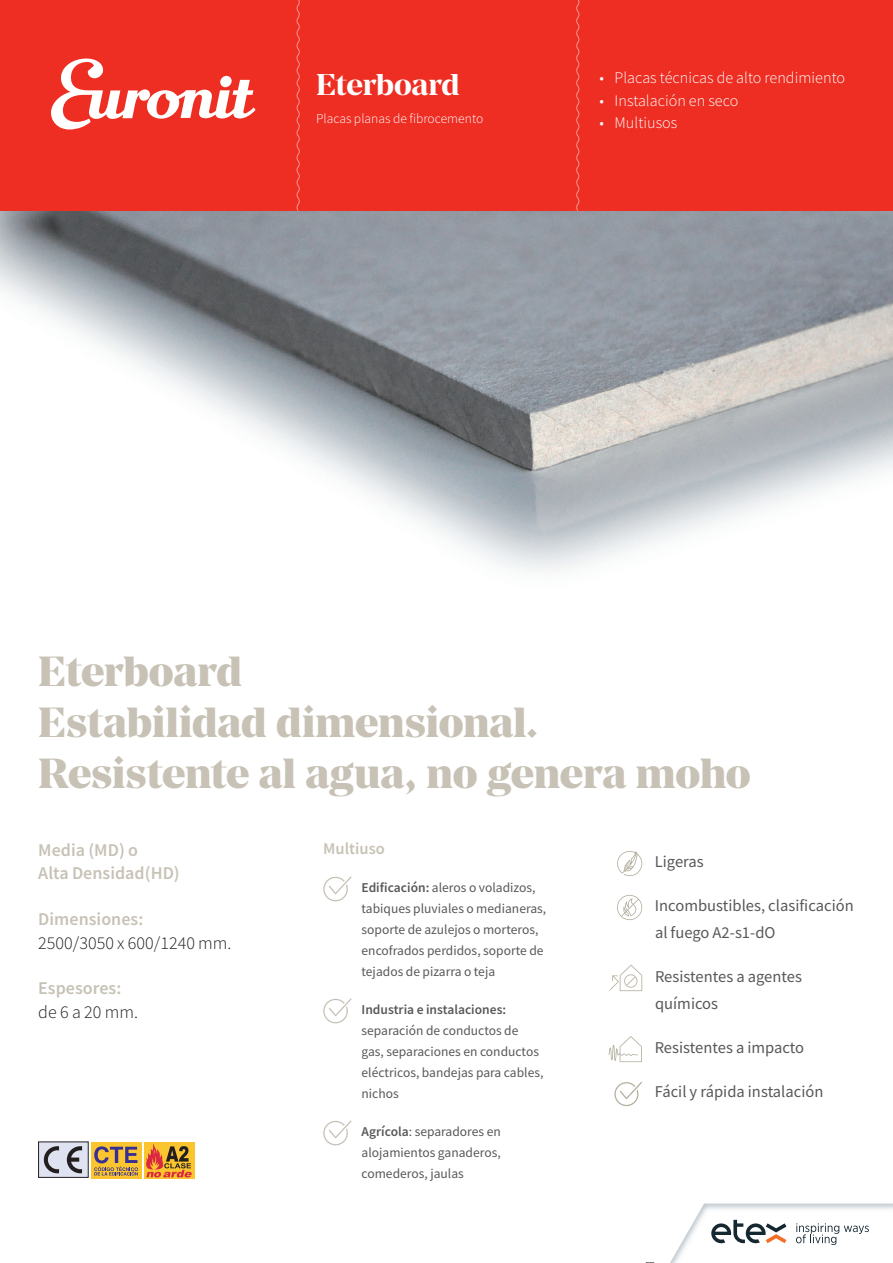
<style>
.page{position:relative;width:893px;height:1263px;background:#fff}
.page>*{position:absolute;margin:0;border:0;box-sizing:border-box;transform-origin:0 0}
.t1{font:800 42px/51px "Manier";letter-spacing:-.005em;color:#c7c2b5}
.t2{font:700 30px "Manier";letter-spacing:-.005em;color:#fff}
.t3{font:600 18px/24px "Source Sans Pro";color:#c7c2b5}
.t4{font:300 18px "Source Sans Pro";color:#231f20}
.t5{font:16.5px/27px "Source Sans Pro";color:#57585a}
.t6{font:600 16.5px "Source Sans Pro";color:#c7c2b5}
.t7{font:300 16.05px "Source Sans Pro";color:#fff}
.t8{font:13.5px/21px "Source Sans Pro";color:#57585a}
.t9{font:300 13.5px "Source Sans Pro";color:#fff}
.t10{font:600 13.5px "Source Sans Pro";color:#57585a}
.s1{font-weight:600}
</style>
<div class="page">
<svg style="left:323px;top:876px;width:29px;height:25px"></svg>
<svg style="left:323px;top:998px;width:29px;height:25px"></svg>
<svg style="left:323px;top:1120px;width:29px;height:25px"></svg>
<svg style="left:617px;top:851px;width:25px;height:25px"></svg>
<svg style="left:617px;top:895px;width:25px;height:25px"></svg>
<svg style="left:609px;top:965px;width:33px;height:26px"></svg>
<svg style="left:608px;top:1036px;width:34px;height:26px"></svg>
<svg style="left:614px;top:1082px;width:28px;height:24px"></svg>
<div style="left:39px;top:1142px;width:49px;height:35px;background:#dfe2f1"></div>
<div style="left:38px;top:1141px;width:51px;height:37px;border:1px solid #231f20"></div>
<svg style="left:67px;top:1146px;width:15px;height:27px"></svg>
<svg style="left:44px;top:1146px;width:15px;height:27px"></svg>
<div style="left:91px;top:1142px;width:50px;height:36px;background:#fbc530"></div>
<svg style="left:94px;top:1146px;width:44px;height:29px"></svg>
<div style="left:144px;top:1142px;width:50px;height:36px;background:#fbc530"></div>
<svg style="left:146px;top:1143px;width:46px;height:34px"></svg>
<img style="left:0;top:210px;width:893px;height:362px">
<svg style="left:670px;top:1203px;width:223px;height:60px"></svg>
<div style="left:0;top:0;width:893px;height:210px;background:#ee2e22"></div>
<svg style="left:296px;top:0;width:5px;height:212px"></svg>
<svg style="left:575px;top:0;width:5px;height:212px"></svg>
<svg style="left:51px;top:59px;width:205px;height:70px"></svg>
<h2 class="t2" style="left:316px;top:67px;width:145px">Eterboard</h2>
<p class="t9" style="left:316px;top:111px;width:169px">Placas planas de fibrocemento</p>
<p class="t7" style="left:600px;top:68px;width:247px">• Placas técnicas de alto rendimiento</p>
<p class="t7" style="left:600px;top:91px;width:140px">• Instalación en seco</p>
<p class="t7" style="left:600px;top:113px;width:79px">• Multiusos</p>
<h1 class="t1" style="left:38px;top:646px;width:714px">Eterboard<br>Estabilidad dimensional.<br>Resistente al agua, no genera moho</h1>
<h3 class="t3" style="left:38px;top:837px;width:143px">Media (MD) o<br>Alta Densidad(HD)</h3>
<h3 class="t3" style="left:38px;top:906px;width:107px">Dimensiones:</h3>
<h3 class="t4" style="left:38px;top:932px;width:195px">2500/3050 x 600/1240 mm.</h3>
<h3 class="t3" style="left:38px;top:976px;width:85px">Espesores:</h3>
<h3 class="t4" style="left:38px;top:1001px;width:101px">de 6 a 20 mm.</h3>
<p class="t6" style="left:323px;top:838px;width:63px">Multiuso</p>
<p class="t8" style="left:361px;top:877px;width:186px"><span class="s1">Edificación:</span> aleros o voladizos, tabiques pluviales o medianeras, soporte de azulejos o morteros, encofrados perdidos, soporte de tejados de pizarra o teja</p>
<p class="t10" style="left:361px;top:1001px;width:146px">Industria e instalaciones:</p>
<p class="t8" style="left:361px;top:1020px;width:183px">separación de conductos de gas, separaciones en conductos eléctricos, bandejas para cables, nichos</p>
<p class="t8" style="left:361px;top:1121px;width:141px;text-align:justify"><span class="s1">Agrícola</span>: separadores en alojamientos ganaderos, comederos, jaulas</p>
<p class="t5" style="left:655px;top:848px;width:51px">Ligeras</p>
<p class="t5" style="left:655px;top:892px;width:201px">Incombustibles, clasificación al fuego A2-s1-dO</p>
<p class="t5" style="left:655px;top:963px;width:148px">Resistentes a agentes químicos</p>
<p class="t5" style="left:655px;top:1034px;width:151px">Resistentes a impacto</p>
<p class="t5" style="left:655px;top:1078px;width:170px">Fácil y rápida instalación</p>
</div>
